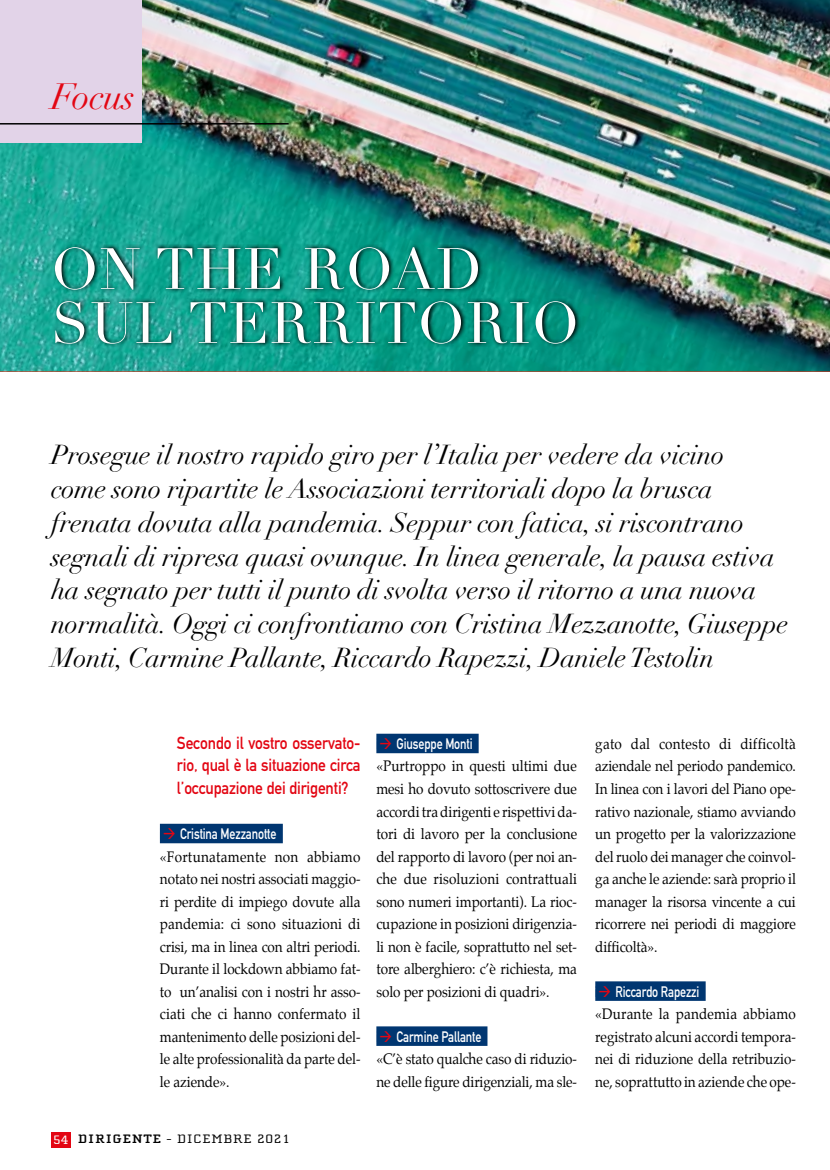
<style>
.page{position:relative;width:830px;height:1170px;background:#fff}
.page>*{position:absolute;margin:0;border:0;box-sizing:border-box;transform-origin:0 0}
.t1{font:57px/54px "Didot LH";letter-spacing:.02em;color:#fff}
.t2{font:italic 36px "Didot LH";letter-spacing:-.01em;color:#e30613}
.t3{font:italic 27px/33.8px "Didot LH";letter-spacing:-.01em;color:#000}
.t4{font:17.25px/22.5px "DIN Mittelschrift";letter-spacing:-.01em;color:#e30613;text-align:justify;scale:.9 1}
.t5{font:15px/22.5px "Palatino";letter-spacing:-.005em;color:#000;text-align:justify;scale:.9 1}
.t6{font:15px "DIN Mittelschrift";letter-spacing:-.01em;color:#fff;scale:.8 1}
.t7{font:12.6px "Cholla Slab";letter-spacing:.05em;color:#000;scale:1.2 1}
.t8{font:12.6px "Cholla Slab";color:#fff;scale:1.2 1}
.s1{color:#003671}
.s2{color:#e30613}
.s3{font-weight:700}
</style>
<div class="page">
<img style="left:0;top:0;width:829px;height:371px">
<div style="left:0;top:0;width:142px;height:143px;background:#e2d3e8"></div>
<div style="left:51px;top:1131px;width:20px;height:16px;background:#e30613"></div>
<hr style="left:0;top:123px;width:288px;height:1px;background:#000">
<div style="left:160px;top:823px;width:123px;height:20px;background:#003671"></div>
<div style="left:376px;top:733px;width:102px;height:20px;background:#003671"></div>
<div style="left:376px;top:1026px;width:111px;height:19px;background:#003671"></div>
<svg style="left:53px;top:245px;width:527px;height:102px;background:#0c8273"></svg>
<div style="left:595px;top:981px;width:110px;height:19px;background:#003671"></div>
<h2 class="t2" style="left:51px;top:75px;width:85px">Focus</h2>
<h1 class="t1" style="left:51px;top:243px;width:529px">ON THE ROAD<br>SUL TERRITORIO</h1>
<p class="t3" style="left:51px;top:438px;width:738px">Prosegue il nostro rapido giro per l’Italia per vedere da vicino<br>come sono ripartite le Associazioni territoriali dopo la brusca frenata dovuta alla pandemia. Seppur con fatica, si riscontrano segnali di ripresa quasi ovunque. In linea generale, la pausa estiva ha segnato per tutti il punto di svolta verso il ritorno a una nuova normalità. Oggi ci confrontiamo con Cristina Mezzanotte, Giuseppe Monti, Carmine Pallante, Riccardo Rapezzi, Daniele Testolin</p>
<p class="t4" style="left:177px;top:731px;width:205px">Secondo il vostro osservato&shy;rio, qual è la situazione circa l’occupazione dei dirigenti?</p>
<p class="t6" style="left:160px;top:824px;width:155px"><span class="s1">i</span><span class="s2">→</span> Cristina Mezzanotte <span class="s1">i</span></p>
<p class="t5" style="left:160px;top:845px;width:224px">«Fortunatamente non abbiamo notato nei nostri associati maggio&shy;ri perdite di impiego dovute alla pandemia: ci sono situazioni di crisi, ma in linea con altri periodi.<br>Durante il lockdown abbiamo fat&shy;to un’analisi con i nostri hr asso&shy;ciati che ci hanno confermato il mantenimento delle posizioni del&shy;le alte professionalità da parte del&shy;le aziende».</p>
<p class="t6" style="left:376px;top:734px;width:129px"><span class="s1">i</span><span class="s2">→</span> Giuseppe Monti <span class="s1">i</span></p>
<p class="t5" style="left:376px;top:755px;width:224px">«Purtroppo in questi ultimi due mesi ho dovuto sottoscrivere due accordi tra dirigenti e rispettivi da&shy;tori di lavoro per la conclusione del rapporto di lavoro (per noi an&shy;che due risoluzioni contrattuali sono numeri importanti). La rioc&shy;cupazione in posizioni dirigenzia&shy;li non è facile, soprattutto nel set&shy;tore alberghiero: c’è richiesta, ma solo per posizioni di quadri».</p>
<p class="t6" style="left:376px;top:1027px;width:140px"><span class="s1">i</span><span class="s2">→</span> Carmine Pallante <span class="s1">i</span></p>
<p class="t5" style="left:376px;top:1047px;width:224px">«C’è stato qualche caso di riduzio&shy;ne delle figure dirigenziali, ma sle-</p>
<p class="t8" style="left:53px;top:1133px;width:14px">54</p>
<p class="t7" style="left:78px;top:1132px;width:178px"><span class="s3">DIRIGENTE</span> - DICEMBRE 2021</p>
<p class="t5" style="left:595px;top:732px;width:224px">gato dal contesto di difficoltà aziendale nel periodo pandemico.<br>In linea con i lavori del Piano ope&shy;rativo nazionale, stiamo avviando un progetto per la valorizzazione del ruolo dei manager che coinvol&shy;ga anche le aziende: sarà proprio il manager la risorsa vincente a cui ricorrere nei periodi di maggiore difficoltà».</p>
<p class="t6" style="left:595px;top:982px;width:139px"><span class="s1">i</span><span class="s2">→</span> Riccardo Rapezzi <span class="s1">i</span></p>
<p class="t5" style="left:595px;top:1002px;width:224px">«Durante la pandemia abbiamo registrato alcuni accordi tempora&shy;nei di riduzione della retribuzio&shy;ne, soprattutto in aziende che ope-</p>
</div>
